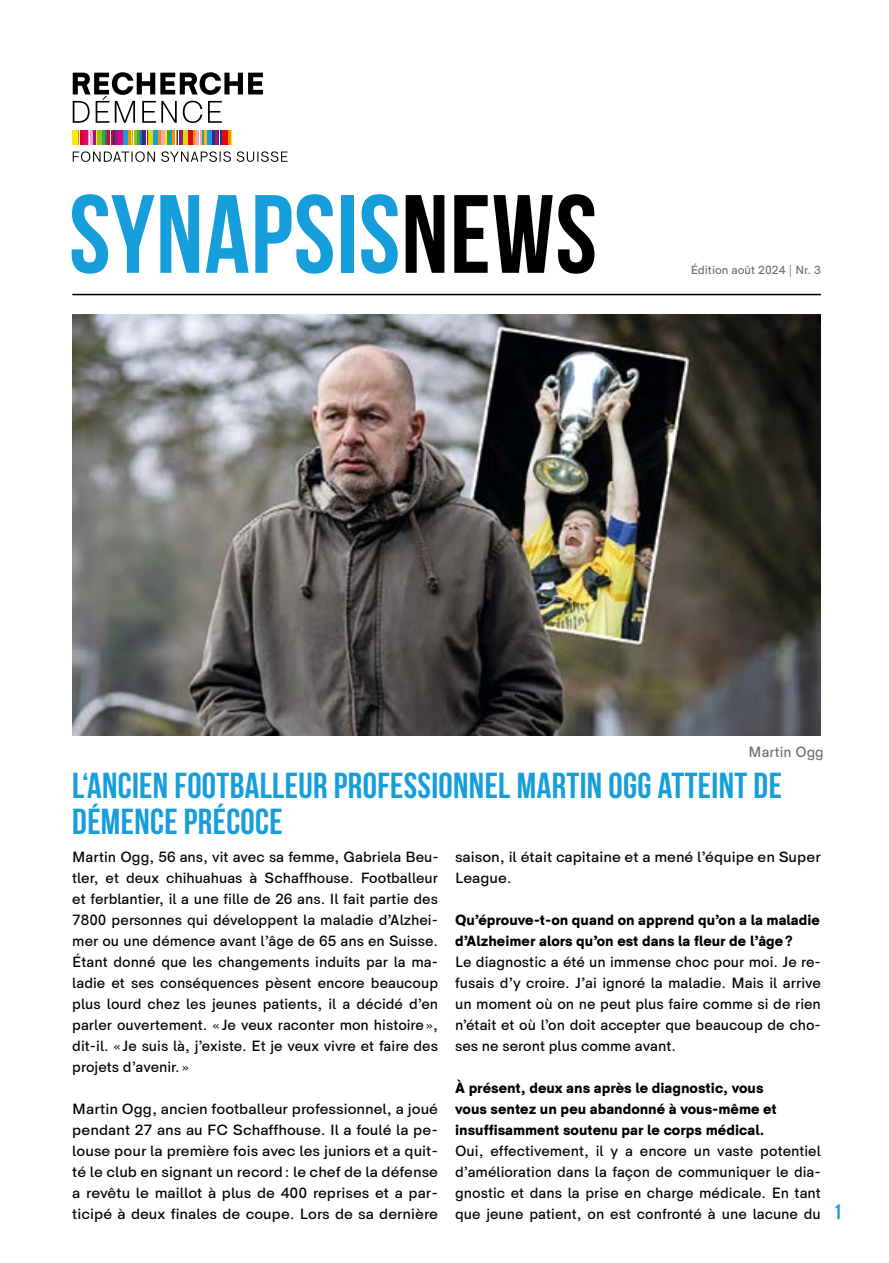
<style>
.page{position:relative;width:889px;height:1263px;background:#fff}
.page>*{position:absolute;margin:0;border:0;box-sizing:border-box;transform-origin:0 0}
.t1{font:700 111px "Bebas Neue";letter-spacing:.01em;color:#159eda}
.t2{font:700 36px/36px "Bebas Neue";letter-spacing:.01em;color:#159eda}
.t3{font:700 21px "Bebas Neue";color:#159eda}
.t4{font:500 15px/21px "HK Sentiments";color:#000;text-align:justify}
.t5{font:500 15px/21px "HK Sentiments";color:#000;text-align:justify;scale:1.04 1}
.t6{font:900 15px/21px "HK Sentiments";color:#000}
.t7{font:500 15px "HK Sentiments";color:#6f6f6e}
.t8{font:500 12px "HK Sentiments";color:#6f6f6e}
.s1{color:#000}
</style>
<div class="page">
<div style="left:73px;top:131px;width:5px;height:14px;background:#fcea0f"></div>
<hr style="left:78px;top:131px;width:3px;height:14px;background:#f39200">
<svg style="left:79px;top:131px;width:4px;height:14px"></svg>
<div style="left:83px;top:131px;width:5px;height:14px;background:#e5007d"></div>
<svg style="left:90px;top:131px;width:7px;height:14px"></svg>
<div style="left:97px;top:131px;width:5px;height:14px;background:#94c11e"></div>
<hr style="left:102px;top:131px;width:3px;height:14px;background:#3aa935">
<hr style="left:105px;top:131px;width:3px;height:14px;background:#1d70b7">
<div style="left:108px;top:131px;width:5px;height:14px;background:#e30513"></div>
<svg style="left:110px;top:131px;width:8px;height:14px"></svg>
<div style="left:118px;top:131px;width:5px;height:14px;background:#e5007d"></div>
<div style="left:123px;top:131px;width:5px;height:14px;background:#159eda"></div>
<hr style="left:128px;top:131px;width:3px;height:14px;background:#f39200">
<div style="left:132px;top:131px;width:5px;height:14px;background:#94c11e"></div>
<svg style="left:131px;top:131px;width:3px;height:14px"></svg>
<hr style="left:137px;top:131px;width:3px;height:14px;background:#3aa935">
<hr style="left:145px;top:131px;width:3px;height:14px;background:#951b81">
<svg style="left:140px;top:131px;width:7px;height:14px"></svg>
<div style="left:148px;top:131px;width:5px;height:14px;background:#dddc00"></div>
<div style="left:153px;top:131px;width:5px;height:14px;background:#159eda"></div>
<hr style="left:158px;top:131px;width:3px;height:14px;background:#f39200">
<svg style="left:161px;top:131px;width:19px;height:14px"></svg>
<hr style="left:180px;top:131px;width:3px;height:14px;background:#951b81">
<div style="left:183px;top:131px;width:5px;height:14px;background:#dddc00"></div>
<div style="left:188px;top:131px;width:5px;height:14px;background:#e30513"></div>
<svg style="left:193px;top:131px;width:11px;height:14px"></svg>
<div style="left:207px;top:131px;width:6px;height:14px;background:#159eda"></div>
<hr style="left:204px;top:131px;width:3px;height:14px;background:#f9b133">
<hr style="left:218px;top:131px;width:4px;height:14px;background:#2c2e83">
<svg style="left:213px;top:131px;width:7px;height:14px"></svg>
<div style="left:222px;top:131px;width:6px;height:14px;background:#e30513"></div>
<hr style="left:228px;top:131px;width:3px;height:14px;background:#f39200">
<svg style="left:231px;top:131px;width:1px;height:14px"></svg>
<svg style="left:73px;top:151px;width:82px;height:11px"></svg>
<svg style="left:161px;top:151px;width:70px;height:11px"></svg>
<svg style="left:237px;top:151px;width:50px;height:11px"></svg>
<svg style="left:73px;top:72px;width:190px;height:51px"></svg>
<img style="left:72px;top:314px;width:749px;height:422px">
<hr style="left:72px;top:294px;width:749px;height:1px;background:#000">
<h1 class="t1" style="left:69px;top:174px;width:529px">SYNAPSIS<span class="s1">NEWS</span></h1>
<p class="t8" style="left:690px;top:260px;width:132px">Édition août 2024 | Nr. 3</p>
<p class="t7" style="left:748px;top:740px;width:77px">Martin Ogg</p>
<h2 class="t2" style="left:72px;top:768px;width:711px">L‘ANCIEN FOOTBALLEUR PROFESSIONNEL MARTIN OGG ATTEINT DE<br>DÉMENCE PRÉCOCE</h2>
<p class="t4" style="left:72px;top:845px;width:368px">Martin Ogg, 56 ans, vit avec sa femme, Gabriela Beu&shy;tler, et deux chihuahuas à Schaffhouse. Footballeur et ferblantier, il a une fille de 26 ans. Il fait partie des 7800 personnes qui développent la maladie d’Alzhei&shy;mer ou une démence avant l’âge de 65 ans en Suisse.<br>Étant donné que les changements induits par la ma&shy;ladie et ses conséquences pèsent encore beaucoup plus lourd chez les jeunes patients, il a décidé d’en parler ouvertement. « Je veux raconter mon histoire», dit-il. « Je suis là, j’existe. Et je veux vivre et faire des projets d’avenir. »</p>
<p class="t5" style="left:72px;top:1097px;width:353px">Martin Ogg, ancien footballeur professionnel, a joué pendant 27 ans au FC Schaffhouse. Il a foulé la pe&shy;louse pour la première fois avec les juniors et a quit&shy;té le club en signant un record: le chef de la défense a revêtu le maillot à plus de 400 reprises et a par&shy;ticipé à deux finales de coupe. Lors de sa dernière</p>
<p class="t5" style="left:455px;top:845px;width:353px">saison, il était capitaine et a mené l’équipe en Super<br>League.</p>
<p class="t6" style="left:455px;top:908px;width:366px">Qu’éprouve-t-on quand on apprend qu’on a la maladie d’Alzheimer alors qu’on est dans la fleur de l’âge?</p>
<p class="t4" style="left:455px;top:950px;width:367px">Le diagnostic a été un immense choc pour moi. Je re&shy;fusais d’y croire. J’ai ignoré la maladie. Mais il arrive un moment où on ne peut plus faire comme si de rien n’était et où l’on doit accepter que beaucoup de cho&shy;ses ne seront plus comme avant.</p>
<p class="t6" style="left:455px;top:1076px;width:323px">À présent, deux ans après le diagnostic, vous vous sentez un peu abandonné à vous-même et insuffisamment soutenu par le corps médical.</p>
<p class="t4" style="left:455px;top:1139px;width:367px">Oui, effectivement, il y a encore un vaste potentiel d’amélioration dans la façon de communiquer le dia&shy;gnostic et dans la prise en charge médicale. En tant que jeune patient, on est confronté à une lacune du</p>
<h3 class="t3" style="left:833px;top:1200px;width:10px">1</h3>
</div>
